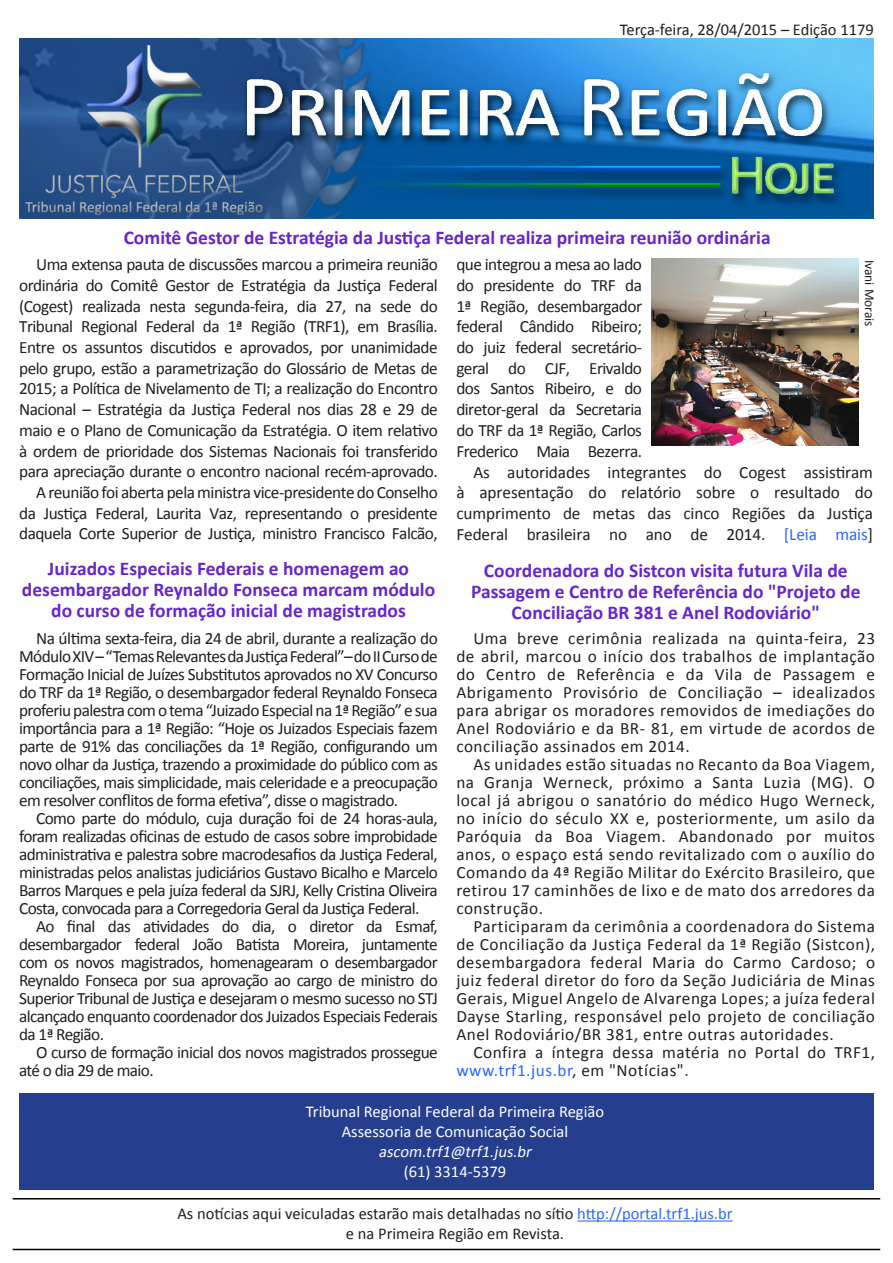
<style>
.page{position:relative;width:893px;height:1263px;background:#fff}
.page>*{position:absolute;margin:0;border:0;box-sizing:border-box;transform-origin:0 0}
.Texto{font:700 19.5px/21px "Calibri";color:#6625cd;text-align:center}
.Texto-2{font:17.25px/18px "Calibri";letter-spacing:-.03em;color:#231f20;text-align:justify}
.Texto-3{font:17.25px/18px "Calibri";letter-spacing:.03em;color:#231f20}
.Texto-4{font:16.5px "Calibri";color:#231f20}
.Texto-5{font:16.5px "Calibri";color:#fff}
.Texto-6{font:italic 16.5px "Calibri";color:#fff}
.Texto-7{font:13.5px "Calibri";color:#231f20}
.s1{color:#2b68ff}
</style>
<div class="page">
<div style="left:19px;top:1093px;width:855px;height:97px;background:#253f8e"></div>
<img style="left:19px;top:39px;width:855px;height:179px">
<hr style="left:577px;top:1220px;width:156px;height:1px;background:#2b68ff">
<hr style="left:13px;top:1198px;width:867px;height:1px;background:#000">
<hr style="left:13px;top:1249px;width:867px;height:1px;background:#000">
<img style="left:652px;top:258px;width:207px;height:187px">
<p class="Texto-4" style="left:620px;top:19px;width:255px">Terça-feira, 28/04/2015 – Edição 1179</p>
<p class="Texto" style="left:124px;top:226px;width:648px">Comitê Gestor de Estratégia da Justiça Federal realiza primeira reunião ordinária</p>
<p class="Texto-2" style="left:19px;top:253px;width:420px;line-height:20.7px;text-indent:17px">Uma extensa pauta de discussões marcou a primeira reunião ordinária do Comitê Gestor de Estratégia da Justiça Federal (Cogest) realizada nesta segunda-feira, dia 27, na sede do Tribunal Regional Federal da 1ª Região (TRF1), em Brasília.<br>Entre os assuntos discutidos e aprovados, por unanimidade pelo grupo, estão a parametrização do Glossário de Metas de 2015; a Política de Nivelamento de TI; a realização do Encontro Nacional – Estratégia da Justiça Federal nos dias 28 e 29 de maio e o Plano de Comunicação da Estratégia. O item relativo à ordem de prioridade dos Sistemas Nacionais foi transferido para apreciação durante o encontro nacional recém-aprovado.</p>
<p class="Texto-2" style="left:19px;top:481px;width:420px;line-height:20.7px;text-indent:17px">A reunião foi aberta pela ministra vice-presidente do Conselho da Justiça Federal, Laurita Vaz, representando o presidente daquela Corte Superior de Justiça, ministro Francisco Falcão,</p>
<p class="Texto" style="left:22px;top:557px;width:415px">Juizados Especiais Federais e homenagem ao desembargador Reynaldo Fonseca marcam módulo do curso de formação inicial de magistrados</p>
<p class="Texto-2" style="left:19px;top:629px;width:420px;text-indent:17px">Na última sexta-feira, dia 24 de abril, durante a realização do Módulo XIV – “Temas Relevantes da Justiça Federal”– do II Curso de Formação Inicial de Juízes Substitutos aprovados no XV Concurso do TRF da 1ª Região, o desembargador federal Reynaldo Fonseca proferiu palestra com o tema “Juizado Especial na 1ª Região” e sua importância para a 1ª Região: “Hoje os Juizados Especiais fazem parte de 91% das conciliações da 1ª Região, configurando um novo olhar da Justiça, trazendo a proximidade do público com as conciliações, mais simplicidade, mais celeridade e a preocupação em resolver conflitos de forma efetiva”, disse o magistrado.</p>
<p class="Texto-2" style="left:19px;top:809px;width:420px;text-indent:17px">Como parte do módulo, cuja duração foi de 24 horas-aula, foram realizadas oficinas de estudo de casos sobre improbidade administrativa e palestra sobre macrodesafios da Justiça Federal, ministradas pelos analistas judiciários Gustavo Bicalho e Marcelo Barros Marques e pela juíza federal da SJRJ, Kelly Cristina Oliveira Costa, convocada para a Corregedoria Geral da Justiça Federal.</p>
<p class="Texto-2" style="left:19px;top:917px;width:420px;text-indent:17px">Ao final das atividades do dia, o diretor da Esmaf, desembargador federal João Batista Moreira, juntamente com os novos magistrados, homenagearam o desembargador Reynaldo Fonseca por sua aprovação ao cargo de ministro do Superior Tribunal de Justiça e desejaram o mesmo sucesso no STJ alcançado enquanto coordenador dos Juizados Especiais Federais da 1ª Região.</p>
<p class="Texto-2" style="left:19px;top:1043px;width:420px;text-indent:17px">O curso de formação inicial dos novos magistrados prossegue até o dia 29 de maio.</p>
<p class="Texto-2" style="left:456px;top:253px;width:187px;line-height:20.7px">que integrou a mesa ao lado do presidente do TRF da 1ª Região, desembargador federal Cândido Ribeiro; do juiz federal secretário&shy;geral do CJF, Erivaldo dos Santos Ribeiro, e do diretor-geral da Secretaria do TRF da 1ª Região, Carlos Frederico Maia Bezerra.</p>
<p class="Texto-2" style="left:456px;top:461px;width:418px;line-height:20.7px;text-indent:17px">As autoridades integrantes do Cogest assistiram à apresentação do relatório sobre o resultado do cumprimento de metas das cinco Regiões da Justiça Federal brasileira no ano de 2014. <span class="s1">[Leia mais</span>]</p>
<p class="Texto-7" style="left:878px;top:260px;width:68px;rotate:90deg">Ivani Morais</p>
<p class="Texto" style="left:471px;top:559px;width:391px">Coordenadora do Sistcon visita futura Vila de<br>Passagem e Centro de Referência do "Projeto de<br>Conciliação BR 381 e Anel Rodoviário"</p>
<p class="Texto-2" style="left:456px;top:629px;width:420px;text-indent:17px">Uma breve cerimônia realizada na quinta-feira, 23 de abril, marcou o início dos trabalhos de implantação do Centro de Referência e da Vila de Passagem e Abrigamento Provisório de Conciliação – idealizados para abrigar os moradores removidos de imediações do Anel Rodoviário e da BR- 81, em virtude de acordos de conciliação assinados em 2014.</p>
<p class="Texto-2" style="left:456px;top:755px;width:420px;text-indent:17px">As unidades estão situadas no Recanto da Boa Viagem, na Granja Werneck, próximo a Santa Luzia (MG). O local já abrigou o sanatório do médico Hugo Werneck, no início do século XX e, posteriormente, um asilo da Paróquia da Boa Viagem. Abandonado por muitos anos, o espaço está sendo revitalizado com o auxílio do Comando da 4ª Região Militar do Exército Brasileiro, que retirou 17 caminhões de lixo e de mato dos arredores da construção.</p>
<p class="Texto-2" style="left:456px;top:917px;width:420px;text-indent:17px">Participaram da cerimônia a coordenadora do Sistema de Conciliação da Justiça Federal da 1ª Região (Sistcon), desembargadora federal Maria do Carmo Cardoso; o juiz federal diretor do foro da Seção Judiciária de Minas Gerais, Miguel Angelo de Alvarenga Lopes; a juíza federal Dayse Starling, responsável pelo projeto de conciliação Anel Rodoviário/BR 381, entre outras autoridades.</p>
<p class="Texto-3" style="left:456px;top:1043px;width:420px;text-indent:17px">Confira a íntegra dessa matéria no Portal do TRF1, <span class="s1">www.trf1.jus.br</span>, em "Notícias".</p>
<p class="Texto-5" style="left:306px;top:1101px;width:300px">Tribunal Regional Federal da Primeira Região</p>
<p class="Texto-5" style="left:342px;top:1121px;width:228px">Assessoria de Comunicação Social</p>
<p class="Texto-6" style="left:379px;top:1141px;width:158px">ascom.trf1@trf1.jus.br</p>
<p class="Texto-5" style="left:404px;top:1161px;width:104px">(61) 3314-5379</p>
<p class="Texto-4" style="left:177px;top:1203px;width:557px">As notícias aqui veiculadas estarão mais detalhadas no sítio <span class="s1">http://portal.trf1.jus.br</span></p>
<p class="Texto-4" style="left:346px;top:1223px;width:220px">e na Primeira Região em Revista.</p>
</div>
